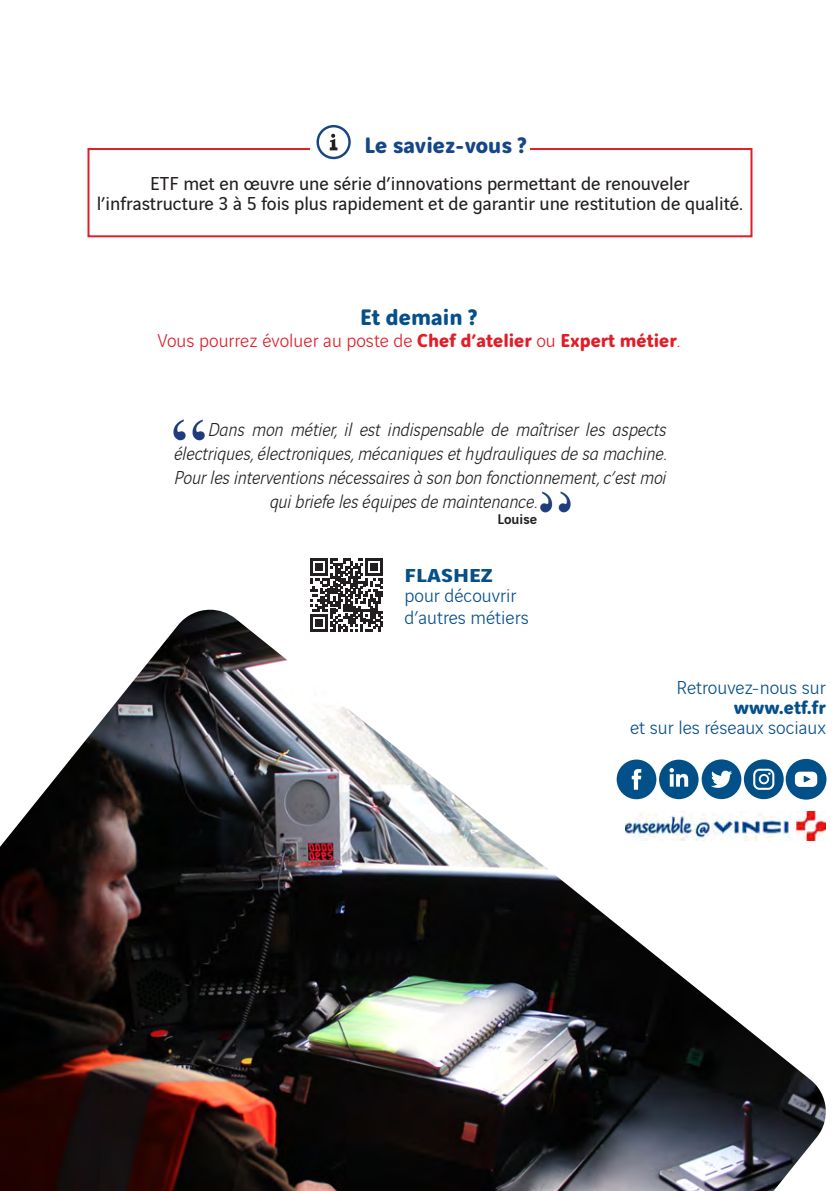
<style>
.page{position:relative;width:840px;height:1191px;background:#fff}
.page>*{position:absolute;margin:0;border:0;box-sizing:border-box;transform-origin:0 0}
.t1{font:700 24px "Vinci Rounded";color:#154787}
.t2{font:700 24px "Vinci Rounded";color:#054f8a}
.t3{font:italic 300 20px "Vinci Sans";color:#231f20}
.t4{font:20px "Vinci Sans";color:#231f20}
.t5{font:300 20px "Vinci Sans";color:#054f8a}
.t6{font:300 20px "Vinci Rounded";color:#e11d28}
.t7{font:700 20px "Vinci Rounded";color:#054f8a}
.t8{font:700 20px "Vinci Sans";color:#054f8a;scale:1.2 1}
.t9{font:500 15px "Vinci Sans";color:#231f20}
.s1{font-weight:700}
</style>
<div class="page">
<img style="left:0;top:610px;width:827px;height:581px">
<div style="left:300px;top:548px;width:93px;height:93px;background:#fff"></div>
<svg style="left:310px;top:558px;width:73px;height:73px"></svg>
<div style="left:87px;top:148px;width:665px;height:89px;border:2px solid #e11d28"></div>
<div style="left:310px;top:120px;width:219px;height:39px;background:#fff"></div>
<svg style="left:316px;top:125px;width:34px;height:34px"></svg>
<div style="left:701px;top:759px;width:40px;height:40px;background:#015089;border-radius:50%"></div>
<svg style="left:711px;top:770px;width:20px;height:18px"></svg>
<div style="left:743px;top:759px;width:40px;height:40px;background:#014f87;border-radius:50%"></div>
<svg style="left:753px;top:768px;width:20px;height:22px"></svg>
<div style="left:785px;top:759px;width:41px;height:40px;background:#015089;border-radius:50%"></div>
<svg style="left:794px;top:771px;width:22px;height:16px"></svg>
<div style="left:658px;top:759px;width:40px;height:40px;background:#014f87;border-radius:50%"></div>
<svg style="left:669px;top:768px;width:18px;height:18px"></svg>
<div style="left:616px;top:759px;width:40px;height:40px;background:#015089;border-radius:50%"></div>
<svg style="left:631px;top:769px;width:10px;height:20px"></svg>
<img style="left:624px;top:812px;width:201px;height:28px">
<img style="left:173px;top:419px;width:32px;height:22px">
<img style="left:540px;top:491px;width:31px;height:21px">
<p class="t1" style="left:364px;top:127px;width:163px">Le saviez-vous ?</p>
<p class="t4" style="left:150px;top:168px;width:540px">ETF met en œuvre une série d’innovations permettant de renouveler</p>
<p class="t4" style="left:97px;top:188px;width:647px">l’infrastructure 3 à 5 fois plus rapidement et de garantir une restitution de qualité.</p>
<p class="t2" style="left:360px;top:300px;width:118px">Et demain ?</p>
<p class="t6" style="left:157px;top:327px;width:523px">Vous pourrez évoluer au poste de <span class="s1">Chef d’atelier</span> ou <span class="s1">Expert métier</span>.</p>
<p class="t3" style="left:208px;top:415px;width:459px">Dans mon métier, il est indispensable de maîtriser les aspects</p>
<p class="t3" style="left:174px;top:439px;width:493px">électriques, électroniques, mécaniques et hydrauliques de sa machine.</p>
<p class="t3" style="left:174px;top:463px;width:493px">Pour les interventions nécessaires à son bon fonctionnement, c’est moi</p>
<p class="t3" style="left:269px;top:487px;width:269px">qui briefe les équipes de maintenance.</p>
<p class="t9" style="left:497px;top:507px;width:41px">Louise</p>
<p class="t8" style="left:404px;top:559px;width:75px">FLASHEZ</p>
<p class="t5" style="left:404px;top:581px;width:113px">pour découvrir</p>
<p class="t5" style="left:404px;top:603px;width:126px">d’autres métiers</p>
<p class="t5" style="left:676px;top:672px;width:151px">Retrouvez-nous sur</p>
<p class="t7" style="left:733px;top:692px;width:93px">www.etf.fr</p>
<p class="t5" style="left:629px;top:712px;width:197px">et sur les réseaux sociaux</p>
</div>
